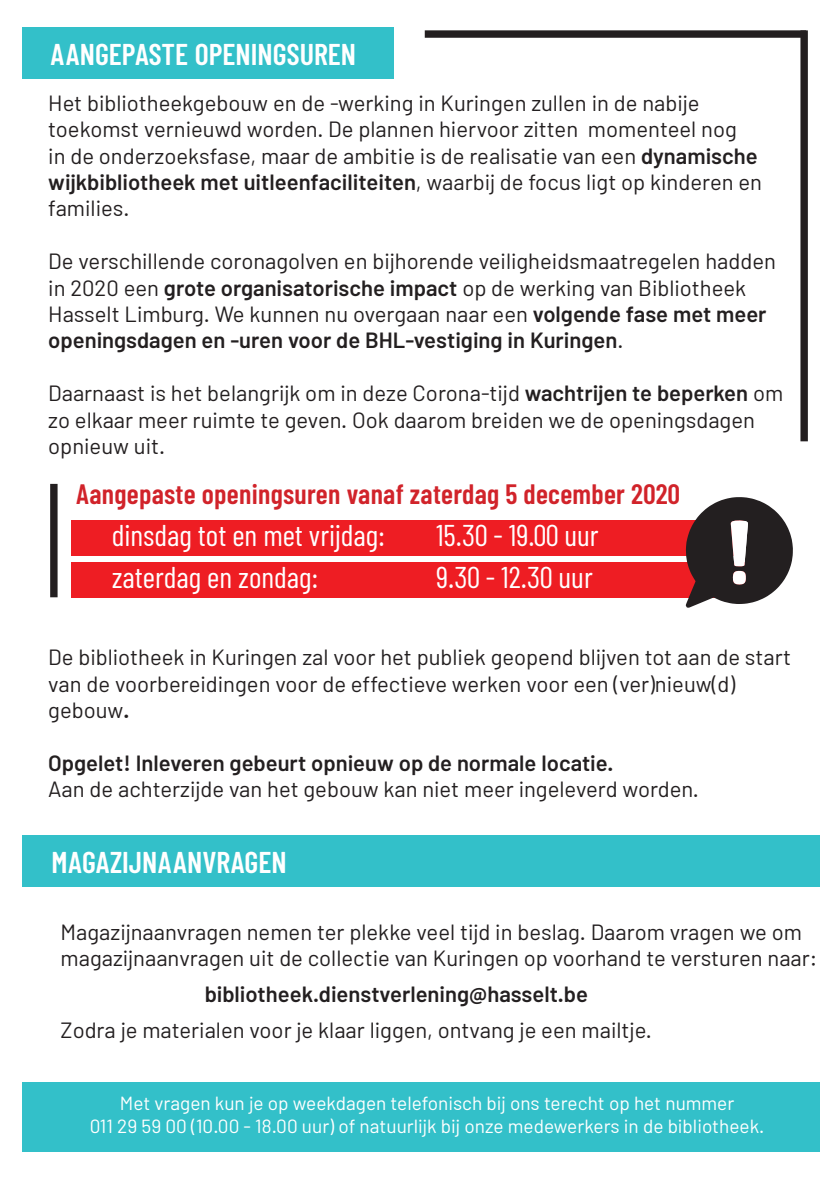
<style>
.page{position:relative;width:840px;height:1191px;background:#fff}
.page>*{position:absolute;margin:0;border:0;box-sizing:border-box;transform-origin:0 0}
.t1{font:30px "Barlow Condensed";color:#fff}
.affiche_body{font:600 30px "Barlow Condensed";color:#fff}
.t2{font:600 28px "Barlow Condensed";letter-spacing:.01em;color:#d1232a}
.affiche_body-2{font:22px/26.4px "Barlow";color:#231f20}
.affiche_body-3{font:600 22px/26.4px "Barlow";color:#231f20}
.affiche_body-4{font:19px "Barlow";color:#fff}
.s1{font-weight:600}
.s2{font-weight:400}
</style>
<div class="page">
<div style="left:22px;top:27px;width:371px;height:51px;background:#33c0c9"></div>
<div style="left:22px;top:835px;width:796px;height:51px;background:#33c0c9"></div>
<div style="left:22px;top:1082px;width:796px;height:69px;background:#33c0c9"></div>
<div style="left:800px;top:30px;width:7px;height:411px;background:#231f20"></div>
<div style="left:424px;top:30px;width:381px;height:8px;background:#231f20"></div>
<div style="left:50px;top:484px;width:8px;height:113px;background:#231f20"></div>
<div style="left:71px;top:520px;width:672px;height:35px;background:#ee1d23"></div>
<div style="left:71px;top:562px;width:675px;height:36px;background:#ee1d23"></div>
<svg style="left:685px;top:497px;width:107px;height:111px"></svg>
<p class="affiche_body" style="left:50px;top:36px;width:307px">AANGEPASTE OPENINGSUREN</p>
<p class="affiche_body-2" style="left:48px;top:89px;width:652px">Het bibliotheekgebouw en de -werking in Kuringen zullen in de nabije</p>
<p class="affiche_body-2" style="left:48px;top:115px;width:689px">toekomst vernieuwd worden. De plannen hiervoor zitten momenteel nog</p>
<p class="affiche_body-2" style="left:48px;top:142px;width:715px">in de onderzoeksfase, maar de ambitie is de realisatie van een <span class="s1">dynamische wijkbibliotheek met uitleenfaciliteiten</span>, waarbij de focus ligt op kinderen en families.</p>
<p class="affiche_body-2" style="left:48px;top:247px;width:728px">De verschillende coronagolven en bijhorende veiligheidsmaatregelen hadden</p>
<p class="affiche_body-2" style="left:48px;top:274px;width:699px">in 2020 een <span class="s1">grote organisatorische impact</span> op de werking van Bibliotheek</p>
<p class="affiche_body-3" style="left:48px;top:300px;width:719px"><span class="s2">Hasselt Limburg. We kunnen nu overgaan naar een</span> volgende fase met meer openingsdagen en -uren voor de BHL-vestiging in Kuringen<span class="s2">.</span></p>
<p class="affiche_body-2" style="left:48px;top:379px;width:736px">Daarnaast is het belangrijk om in deze Corona-tijd <span class="s1">wachtrijen te beperken</span> om zo elkaar meer ruimte te geven. Ook daarom breiden we de openingsdagen opnieuw uit.</p>
<p class="t2" style="left:76px;top:476px;width:605px">Aangepaste openingsuren vanaf zaterdag 5 december 2020</p>
<p class="t1" style="left:112px;top:516px;width:274px">dinsdag tot en met vrijdag:</p>
<p class="t1" style="left:436px;top:516px;width:164px">15.30 - 19.00 uur</p>
<p class="t1" style="left:112px;top:558px;width:208px">zaterdag en zondag:</p>
<p class="t1" style="left:436px;top:558px;width:158px">9.30 - 12.30 uur</p>
<p class="affiche_body-2" style="left:48px;top:643px;width:744px">De bibliotheek in Kuringen zal voor het publiek geopend blijven tot aan de start van de voorbereidingen voor de effectieve werken voor een (ver)nieuw(d) gebouw<span class="s1">.</span></p>
<p class="affiche_body-3" style="left:48px;top:749px;width:566px">Opgelet! Inleveren gebeurt opnieuw op de normale locatie.</p>
<p class="affiche_body-2" style="left:48px;top:775px;width:651px">Aan de achterzijde van het gebouw kan niet meer ingeleverd worden.</p>
<p class="affiche_body" style="left:52px;top:844px;width:236px">MAGAZIJNAANVRAGEN</p>
<p class="affiche_body-2" style="left:61px;top:918px;width:742px">Magazijnaanvragen nemen ter plekke veel tijd in beslag. Daarom vragen we om</p>
<p class="affiche_body-2" style="left:61px;top:944px;width:757px">magazijnaanvragen uit de collectie van Kuringen op voorhand te versturen naar:</p>
<p class="affiche_body-3" style="left:205px;top:980px;width:384px">bibliotheek.dienstverlening@hasselt.be</p>
<p class="affiche_body-2" style="left:61px;top:1016px;width:592px">Zodra je materialen voor je klaar liggen, ontvang je een mailtje.</p>
<p class="affiche_body-4" style="left:120px;top:1091px;width:615px">Met vragen kun je op weekdagen telefonisch bij ons terecht op het nummer</p>
<p class="affiche_body-4" style="left:90px;top:1114px;width:676px">011 29 59 00 (10.00 - 18.00 uur) of natuurlijk bij onze medewerkers in de bibliotheek.</p>
</div>
